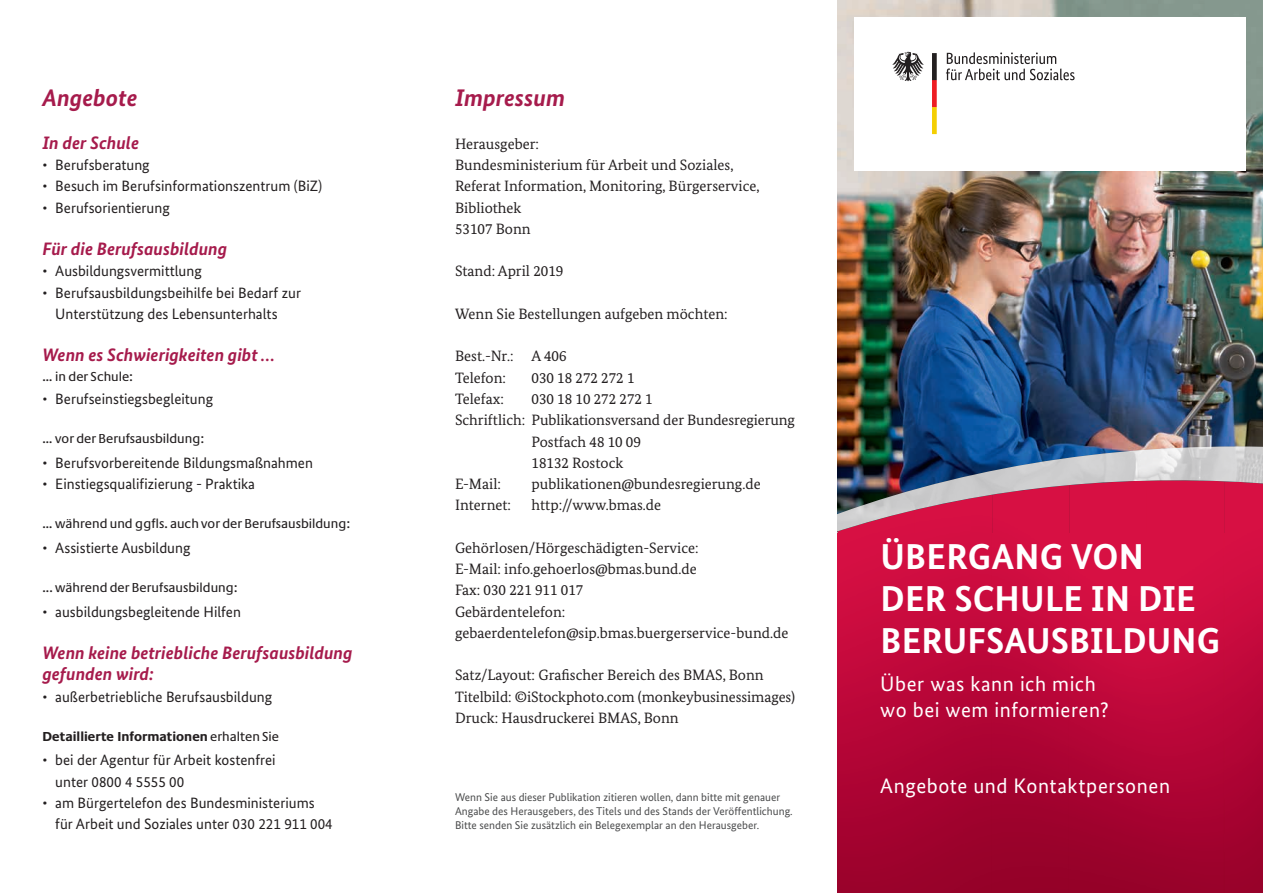
<style>
.page{position:relative;width:1263px;height:893px;background:#fff}
.page>*{position:absolute;margin:0;border:0;box-sizing:border-box;transform-origin:0 0}
.Headline_Titel{font:700 36px/42px "Bundes Sans";letter-spacing:.005em;color:#fff}
.Kapitel_Headline{font:italic 700 24px "Bundes Sans";color:#a61b4c}
.Subline_Titel{font:21px/25.5px "Bundes Sans";letter-spacing:.025em;color:#fff}
.Headline{font:italic 700 18px/21.3px "Bundes Sans";color:#a61b4c}
.Copy{font:15px/21.3px "Bundes Serif";color:#231f20}
.t1{font:15px/21.3px "Bundes Sans";color:#231f20}
.Fließtext{font:13.5px "Neue Praxis";color:#231f20}
.Fließtext-2{font:700 13.5px "Neue Praxis";color:#231f20}
.Fußnoten{font:11.25px/14.2px "Bundes Sans";color:#4b4c4d}
.s1{font-weight:400}
</style>
<div class="page">
<img style="left:838px;top:0;width:425px;height:446px">
<img style="left:838px;top:553px;width:77px;height:340px">
<img style="left:915px;top:553px;width:77px;height:340px">
<img style="left:992px;top:553px;width:77px;height:340px">
<img style="left:1069px;top:553px;width:194px;height:340px">
<div style="left:855px;top:17px;width:391px;height:153px;background:#fff"></div>
<svg style="left:946px;top:52px;width:128px;height:28px"></svg>
<svg style="left:892px;top:52px;width:32px;height:29px"></svg>
<svg style="left:932px;top:53px;width:5px;height:81px"></svg>
<svg style="left:838px;top:446px;width:425px;height:107px;background:#b1496c"></svg>
<p class="Kapitel_Headline" style="left:43px;top:83px;width:96px">Angebote</p>
<p class="Headline" style="left:43px;top:132px;width:98px">In der Schule</p>
<p class="t1" style="left:43px;top:154px;width:109px">• Berufsberatung</p>
<p class="t1" style="left:43px;top:175px;width:281px">• Besuch im Berufsinformationszentrum (BiZ)</p>
<p class="t1" style="left:43px;top:197px;width:129px">• Berufsorientierung</p>
<p class="Headline" style="left:43px;top:238px;width:186px">Für die Berufsausbildung</p>
<p class="t1" style="left:43px;top:260px;width:161px">• Ausbildungsvermittlung</p>
<p class="t1" style="left:55px;top:282px;width:247px;text-indent:-13px">• Berufsausbildungsbeihilfe bei Bedarf zur<br>Unterstützung des Lebensunterhalts</p>
<p class="Headline" style="left:43px;top:344px;width:234px">Wenn es Schwierigkeiten gibt …</p>
<p class="Fließtext" style="left:43px;top:368px;width:92px">… in der Schule:</p>
<p class="t1" style="left:43px;top:388px;width:172px">• Berufseinstiegsbegleitung</p>
<p class="Fließtext" style="left:43px;top:430px;width:163px">… vor der Berufsausbildung:</p>
<p class="t1" style="left:43px;top:452px;width:272px">• Berufsvorbereitende Bildungsmaßnahmen</p>
<p class="t1" style="left:43px;top:473px;width:214px">• Einstiegsqualifizierung - Praktika</p>
<p class="Fließtext" style="left:43px;top:515px;width:309px">… während und ggfls. auch vor der Berufsausbildung:</p>
<p class="t1" style="left:43px;top:537px;width:150px">• Assistierte Ausbildung</p>
<p class="Fließtext" style="left:43px;top:579px;width:197px">... während der Berufsausbildung:</p>
<p class="t1" style="left:43px;top:601px;width:200px">• ausbildungsbegleitende Hilfen</p>
<p class="Headline" style="left:43px;top:642px;width:312px">Wenn keine betriebliche Berufsausbildung gefunden wird:</p>
<p class="t1" style="left:43px;top:686px;width:231px">• außerbetriebliche Berufsausbildung</p>
<p class="Fließtext-2" style="left:43px;top:728px;width:238px">Detaillierte Informationen <span class="s1">erhalten Sie</span></p>
<p class="t1" style="left:55px;top:749px;width:222px;text-indent:-13px">• bei der Agentur für Arbeit kostenfrei unter 0800 4 5555 00</p>
<p class="t1" style="left:55px;top:792px;width:279px;text-indent:-13px">• am Bürgertelefon des Bundesministeriums für Arbeit und Soziales unter 030 221 911 004</p>
<p class="Kapitel_Headline" style="left:455px;top:83px;width:112px">Impressum</p>
<p class="Copy" style="left:455px;top:133px;width:306px">Herausgeber:<br>Bundesministerium für Arbeit und Soziales,<br>Referat Information, Monitoring, Bürgerservice,<br>Bibliothek<br>53107 Bonn</p>
<p class="Copy" style="left:455px;top:260px;width:110px">Stand: April 2019</p>
<p class="Copy" style="left:455px;top:303px;width:274px">Wenn Sie Bestellungen aufgeben möchten:</p>
<p class="Copy" style="left:455px;top:345px;width:113px">Best.-Nr.: A 406<br>Telefon:</p>
<p class="Copy" style="left:531px;top:367px;width:104px">030 18 272 272 1</p>
<p class="Copy" style="left:455px;top:388px;width:50px">Telefax:</p>
<p class="Copy" style="left:531px;top:388px;width:123px">030 18 10 272 272 1</p>
<p class="Copy" style="left:455px;top:409px;width:342px">Schriftlich: Publikationsversand der Bundesregierung</p>
<p class="Copy" style="left:531px;top:431px;width:111px">Postfach 48 10 09</p>
<p class="Copy" style="left:531px;top:452px;width:93px">18132 Rostock</p>
<p class="Copy" style="left:455px;top:473px;width:48px">E-Mail:</p>
<p class="Copy" style="left:531px;top:473px;width:231px">publikationen@bundesregierung.de</p>
<p class="Copy" style="left:455px;top:494px;width:58px">Internet:</p>
<p class="Copy" style="left:531px;top:494px;width:131px">http://www.bmas.de</p>
<p class="Copy" style="left:455px;top:537px;width:335px">Gehörlosen/Hörgeschädigten-Service:<br>E-Mail: info.gehoerlos@bmas.bund.de<br>Fax: 030 221 911 017<br>Gebärdentelefon: gebaerdentelefon@sip.bmas.buergerservice-bund.de</p>
<p class="Copy" style="left:455px;top:664px;width:341px">Satz/Layout: Grafischer Bereich des BMAS, Bonn<br>Titelbild: ©iStockphoto.com (monkeybusinessimages)<br>Druck: Hausdruckerei BMAS, Bonn</p>
<p class="Fußnoten" style="left:455px;top:790px;width:339px">Wenn Sie aus dieser Publikation zitieren wollen, dann bitte mit genauer<br>Angabe des Herausgebers, des Titels und des Stands der Veröffentlichung.<br>Bitte senden Sie zusätzlich ein Belegexemplar an den Herausgeber.</p>
<p class="Headline_Titel" style="left:880px;top:535px;width:341px">ÜBERGANG VON<br>DER SCHULE IN DIE<br>BERUFSAUSBILDUNG</p>
<p class="Subline_Titel" style="left:880px;top:671px;width:230px">Über was kann ich mich wo bei wem informieren?</p>
<p class="Subline_Titel" style="left:880px;top:773px;width:291px">Angebote und Kontaktpersonen</p>
</div>
